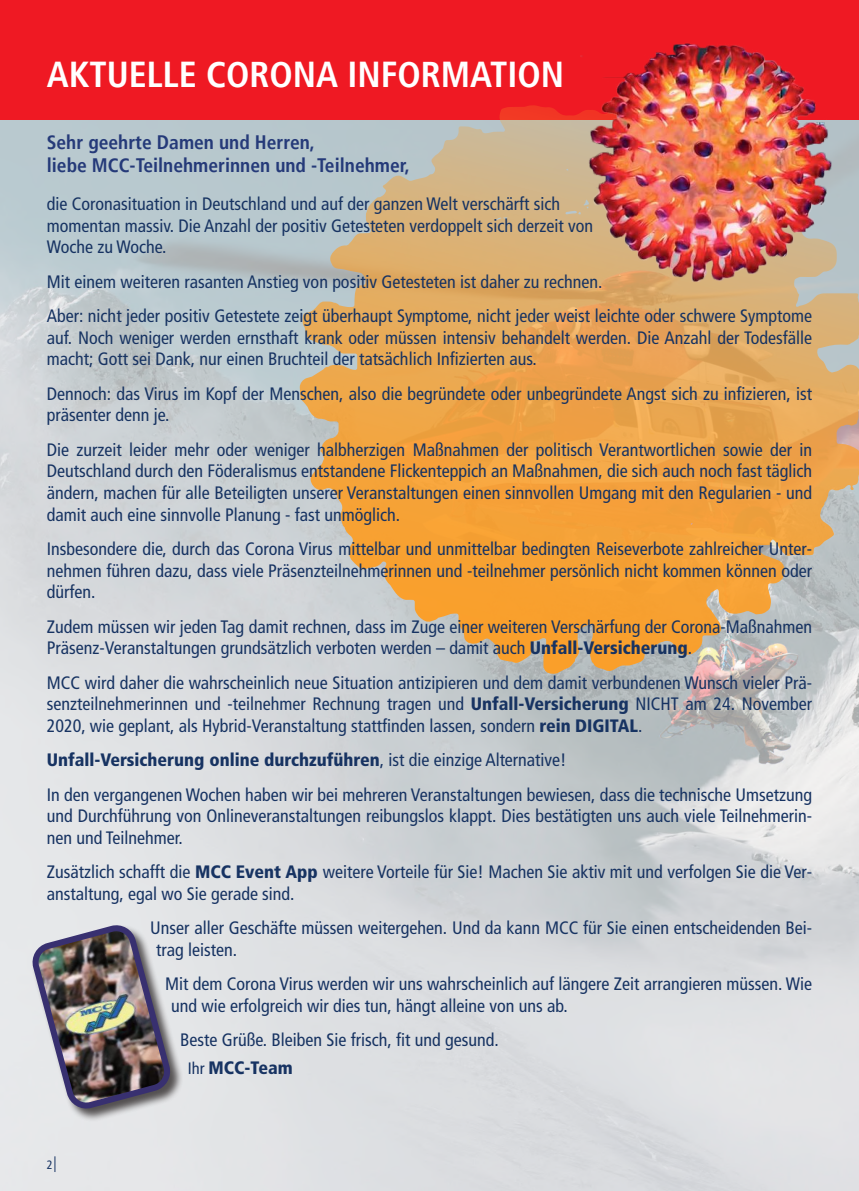
<style>
.page{position:relative;width:859px;height:1191px;background:#fff}
.page>*{position:absolute;margin:0;border:0;box-sizing:border-box;transform-origin:0 0}
.t1{font:700 condensed 36px "Frutiger LT";color:#fff}
.t2{font:700 condensed 19.5px/23.4px "Frutiger LT";color:#253a79}
.t3{font:condensed 18px/21.6px "Frutiger LT";color:#173362}
.t4{font:900 condensed 18px "Frutiger LT Std";color:#173362}
.t5{font:condensed 12.15px "Frutiger LT";color:#183463}
.s1{font-family:"Frutiger LT Std";font-weight:900}
.s2{font-family:"Frutiger LT";font-weight:400}
.s3{font-family:"Frutiger LT";font-weight:400;font-size:16.5px}
</style>
<div class="page">
<img style="left:0;top:119px;width:859px;height:1072px">
<div style="left:0;top:0;width:859px;height:119px;background:#ef1923"></div>
<svg style="left:55px;top:1156px;width:1px;height:16px"></svg>
<div style="left:32px;top:924px;width:151px;height:197px;background:#241f1f;opacity:.75"></div>
<img style="left:34px;top:924px;width:137px;height:185px">
<svg style="left:300px;top:105px;width:559px;height:569px;background:#dfab6c"></svg>
<img style="left:581px;top:43px;width:258px;height:239px">
<h1 class="t1" style="left:47px;top:53px;width:519px">AKTUELLE CORONA INFORMATION</h1>
<p class="t2" style="left:47px;top:130px;width:364px">Sehr geehrte Damen und Herren,<br>liebe MCC-Teilnehmerinnen und -Teilnehmer,</p>
<p class="t3" style="left:47px;top:193px;width:548px">die Coronasituation in Deutschland und auf der ganzen Welt verschärft sich momentan massiv. Die Anzahl der positiv Getesteten verdoppelt sich derzeit von<br>Woche zu Woche.</p>
<p class="t3" style="left:47px;top:264px;width:767px;line-height:34.3px">Mit einem weiteren rasanten Anstieg von positiv Getesteten ist daher zu rechnen.<br>Aber: nicht jeder positiv Getestete zeigt überhaupt Symptome, nicht jeder weist leichte oder schwere Symptome</p>
<p class="t3" style="left:47px;top:327px;width:767px">auf. Noch weniger werden ernsthaft krank oder müssen intensiv behandelt werden. Die Anzahl der Todesfälle macht; Gott sei Dank, nur einen Bruchteil der tatsächlich Infizierten aus.</p>
<p class="t3" style="left:47px;top:383px;width:767px">Dennoch: das Virus im Kopf der Menschen, also die begründete oder unbegründete Angst sich zu infizieren, ist präsenter denn je.</p>
<p class="t3" style="left:47px;top:439px;width:767px;text-align:justify">Die zurzeit leider mehr oder weniger halbherzigen Maßnahmen der politisch Verantwortlichen sowie der in Deutschland durch den Föderalismus entstandene Flickenteppich an Maßnahmen, die sich auch noch fast täglich ändern, machen für alle Beteiligten unserer Veranstaltungen einen sinnvollen Umgang mit den Regularien - und damit auch eine sinnvolle Planung - fast unmöglich.</p>
<p class="t3" style="left:47px;top:538px;width:767px;text-align:justify">Insbesondere die, durch das Corona Virus mittelbar und unmittelbar bedingten Reiseverbote zahlreicher Unter&shy;nehmen führen dazu, dass viele Präsenzteilnehmerinnen und -teilnehmer persönlich nicht kommen können oder dürfen.</p>
<p class="t3" style="left:47px;top:615px;width:767px">Zudem müssen wir jeden Tag damit rechnen, dass im Zuge einer weiteren Verschärfung der Corona-Maßnahmen<br>Präsenz-Veranstaltungen grundsätzlich verboten werden – damit auch <span class="s1">Unfall-Versicherung</span>.</p>
<p class="t3" style="left:47px;top:671px;width:767px;text-align:justify">MCC wird daher die wahrscheinlich neue Situation antizipieren und dem damit verbundenen Wunsch vieler Prä&shy;senzteilnehmerinnen und -teilnehmer Rechnung tragen und <span class="s1">Unfall-Versicherung</span> NICHT am 24. November 2020, wie geplant, als Hybrid-Veranstaltung stattfinden lassen, sondern <span class="s1">rein DIGITAL</span>.</p>
<p class="t4" style="left:47px;top:749px;width:521px">Unfall-Versicherung online durchzuführen<span class="s2">, ist die einzige Alternative!</span></p>
<p class="t3" style="left:47px;top:783px;width:767px;text-align:justify">In den vergangenen Wochen haben wir bei mehreren Veranstaltungen bewiesen, dass die technische Umsetzung und Durchführung von Onlineveranstaltungen reibungslos klappt. Dies bestätigten uns auch viele Teilnehmerin&shy;nen und Teilnehmer.</p>
<p class="t3" style="left:47px;top:861px;width:767px">Zusätzlich schafft die <span class="s1">MCC Event App</span> weitere Vorteile für Sie! Machen Sie aktiv mit und verfolgen Sie die Ver&shy;anstaltung, egal wo Sie gerade sind.</p>
<p class="t3" style="left:156px;top:917px;width:657px;text-indent:-6px">Unser aller Geschäfte müssen weitergehen. Und da kann MCC für Sie einen entscheidenden Bei&shy;trag leisten.</p>
<p class="t3" style="left:171px;top:973px;width:642px;text-indent:-6px">Mit dem Corona Virus werden wir uns wahrscheinlich auf längere Zeit arrangieren müssen. Wie und wie erfolgreich wir dies tun, hängt alleine von uns ab.</p>
<p class="t3" style="left:180px;top:1029px;width:320px">Beste Grüße. Bleiben Sie frisch, fit und gesund.</p>
<p class="t4" style="left:188px;top:1056px;width:107px"><span class="s3">Ihr</span> MCC-Team</p>
<p class="t5" style="left:47px;top:1157px;width:7px">2</p>
</div>
